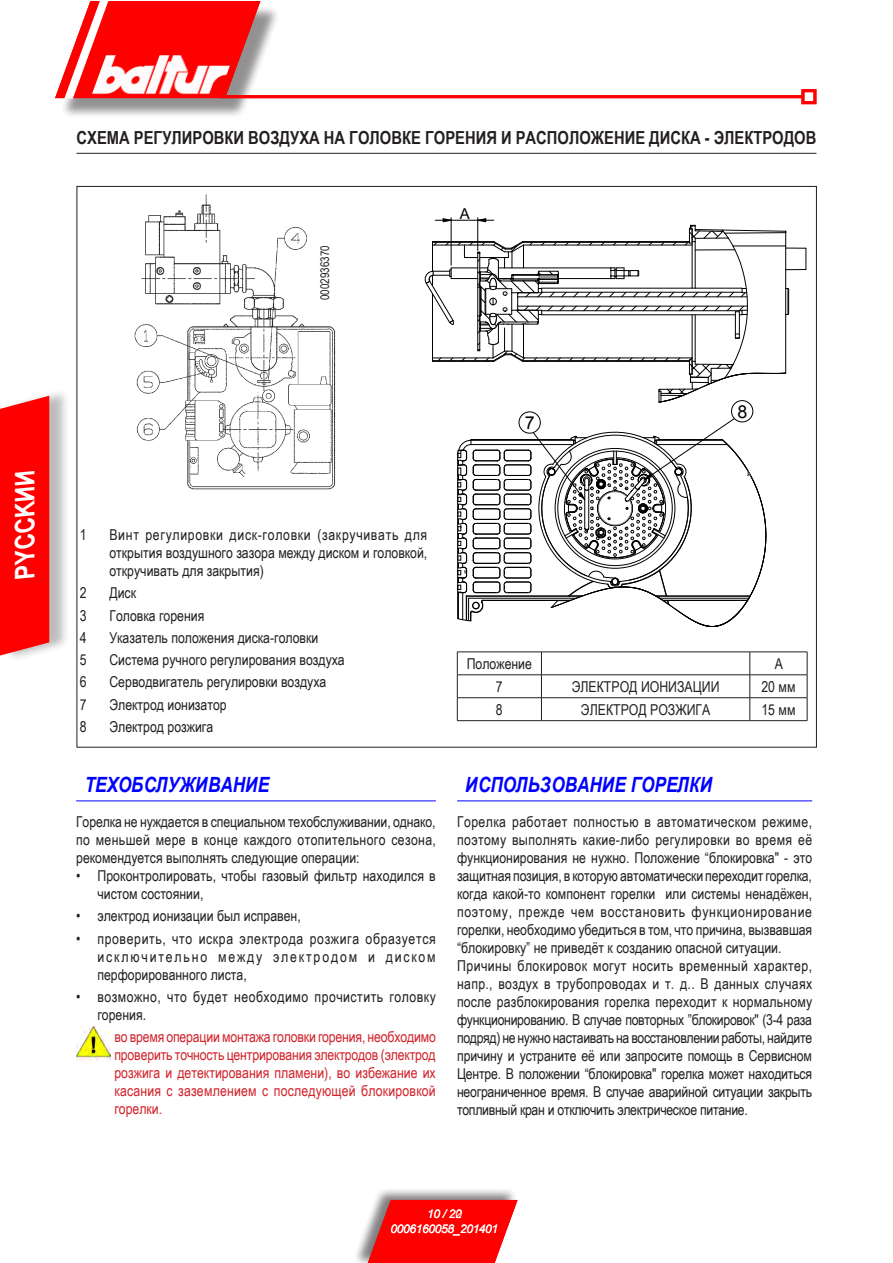
<style>
.page{position:relative;width:893px;height:1263px;background:#fff}
.page>*{position:absolute;margin:0;border:0;box-sizing:border-box;transform-origin:0 0}
.t1{font:italic 700 27px "Arial Narrow";color:#fff}
.t2{font:italic 700 21px "Arial Narrow";color:#00f}
.t3{font:700 18px "Arial Narrow";color:#231f20}
.t4{font:17.85px "Arial";color:#000}
.t5{font:15px/18px "Arial Narrow";color:#231f20;text-align:justify}
.t6{font:15px/18px "Arial Narrow";letter-spacing:.015em;color:#d1232a;text-align:justify}
.t7{font:15px/18px "Arial Narrow";letter-spacing:.035em;color:#231f20}
.t8{font:15px "Arial";color:#000}
.t9{font:italic 12px/15px "Arial";letter-spacing:-.03em;color:#fff;text-align:center}
.t10{font:12px "Arial Narrow";color:#231f20}
</style>
<div class="page">
<div style="left:352px;top:1187px;width:164px;height:76px;background:#231f20;opacity:.35"></div>
<svg style="left:368px;top:1200px;width:150px;height:63px;background:#f82020"></svg>
<div style="left:59px;top:5px;width:220px;height:113px;background:#231f20;opacity:.29"></div>
<hr style="left:221px;top:95px;width:582px;height:3px;background:#f00">
<div style="left:801px;top:89px;width:15px;height:15px;border:3px solid #f00"></div>
<svg style="left:55px;top:1px;width:205px;height:98px"></svg>
<img style="left:134px;top:194px;width:202px;height:296px">
<div style="left:519px;top:412px;width:21px;height:21px;border:1px solid #000;border-radius:50%"></div>
<div style="left:731px;top:400px;width:22px;height:22px;border:1px solid #000;border-radius:50%"></div>
<svg style="left:457px;top:418px;width:310px;height:209px"></svg>
<svg style="left:425px;top:218px;width:382px;height:185px"></svg>
<div style="left:5px;top:387px;width:65px;height:275px;background:#231f20;opacity:.3"></div>
<div style="left:0;top:396px;width:49px;height:259px;background:#f00"></div>
<hr style="left:77px;top:153px;width:739px;height:1px;background:#231f20">
<hr style="left:457px;top:800px;width:355px;height:1px;background:#00f">
<hr style="left:76px;top:800px;width:360px;height:1px;background:#00f">
<img style="left:76px;top:1026px;width:34px;height:34px">
<hr style="left:457px;top:652px;width:84px;height:1px;background:#231f20">
<hr style="left:541px;top:652px;width:209px;height:1px;background:#231f20">
<hr style="left:750px;top:652px;width:57px;height:1px;background:#231f20">
<hr style="left:457px;top:674px;width:84px;height:1px;background:#231f20">
<hr style="left:541px;top:674px;width:209px;height:1px;background:#231f20">
<hr style="left:750px;top:674px;width:57px;height:1px;background:#231f20">
<hr style="left:457px;top:697px;width:84px;height:1px;background:#231f20">
<svg style="left:457px;top:652px;width:1px;height:68px"></svg>
<hr style="left:541px;top:697px;width:209px;height:1px;background:#231f20">
<svg style="left:541px;top:652px;width:1px;height:68px"></svg>
<hr style="left:750px;top:697px;width:57px;height:1px;background:#231f20">
<svg style="left:750px;top:652px;width:1px;height:68px"></svg>
<svg style="left:807px;top:652px;width:1px;height:68px"></svg>
<hr style="left:457px;top:720px;width:84px;height:1px;background:#231f20">
<hr style="left:541px;top:720px;width:209px;height:1px;background:#231f20">
<hr style="left:750px;top:720px;width:57px;height:1px;background:#231f20">
<p class="t3" style="left:77px;top:124px;width:741px">СХЕМА РЕГУЛИРОВКИ ВОЗДУХА НА ГОЛОВКЕ ГОРЕНИЯ И РАСПОЛОЖЕНИЕ ДИСКА - ЭЛЕКТРОДОВ</p>
<p class="t10" style="left:316px;top:300px;width:56px;rotate:-90deg">0002936370</p>
<p class="t8" style="left:460px;top:203px;width:12px">A</p>
<h1 class="t1" style="left:5px;top:578px;width:121px;rotate:-90deg">PYCCKИИ</h1>
<p class="t4" style="left:525px;top:411px;width:11px">7</p>
<p class="t4" style="left:737px;top:400px;width:11px">8</p>
<p class="t5" style="left:80px;top:525px;width:8px">1</p>
<p class="t5" style="left:109px;top:525px;width:319px">Винт регулировки диск-головки (закручивать для открытия воздушного зазора между диском и головкой, откручивать для закрытия)</p>
<p class="t5" style="left:80px;top:583px;width:8px">2</p>
<p class="t5" style="left:109px;top:583px;width:28px">Диск</p>
<p class="t5" style="left:80px;top:606px;width:8px">3</p>
<p class="t5" style="left:109px;top:606px;width:96px">Головка горения</p>
<p class="t5" style="left:80px;top:628px;width:8px">4</p>
<p class="t5" style="left:109px;top:628px;width:210px">Указатель положения диска-головки</p>
<p class="t5" style="left:80px;top:650px;width:8px">5</p>
<p class="t5" style="left:109px;top:650px;width:237px">Система ручного регулирования воздуха</p>
<p class="t5" style="left:80px;top:672px;width:8px">6</p>
<p class="t5" style="left:109px;top:672px;width:218px">Серводвигатель регулировки воздуха</p>
<p class="t5" style="left:80px;top:695px;width:8px">7</p>
<p class="t5" style="left:109px;top:695px;width:119px">Электрод ионизатор</p>
<p class="t5" style="left:80px;top:717px;width:8px">8</p>
<p class="t5" style="left:109px;top:717px;width:105px">Электрод розжига</p>
<h2 class="t2" style="left:85px;top:769px;width:186px">ТЕХОБСЛУЖИВАНИЕ</h2>
<p class="t5" style="left:76px;top:812px;width:361px">Горелка не нуждается в специальном техобслуживании, однако, по меньшей мере в конце каждого отопительного сезона, рекомендуется выполнять следующие операции:</p>
<p class="t5" style="left:97px;top:866px;width:340px;text-indent:-21px">• Проконтролировать, чтобы газовый фильтр находился в чистом состоянии,</p>
<p class="t5" style="left:76px;top:906px;width:226px">• электрод ионизации был исправен,</p>
<p class="t5" style="left:97px;top:929px;width:340px;text-indent:-21px">• проверить, что искра электрода розжига образуется исключительно между электродом и диском перфорированного листа,</p>
<p class="t7" style="left:97px;top:987px;width:340px;text-indent:-21px">• возможно, что будет необходимо прочистить головку горения.</p>
<p class="t6" style="left:114px;top:1027px;width:323px">во время операции монтажа головки горения, необходимо проверить точность центрирования электродов (электрод розжига и детектирования пламени), во избежание их касания с заземлением с последующей блокировкой горелки.</p>
<p class="t5" style="left:467px;top:654px;width:67px">Положение</p>
<p class="t5" style="left:775px;top:654px;width:10px">A</p>
<p class="t5" style="left:496px;top:677px;width:8px">7</p>
<p class="t5" style="left:572px;top:677px;width:149px">ЭЛЕКТРОД ИОНИЗАЦИИ</p>
<p class="t5" style="left:761px;top:677px;width:36px">20 мм</p>
<p class="t5" style="left:496px;top:700px;width:8px">8</p>
<p class="t5" style="left:581px;top:700px;width:131px">ЭЛЕКТРОД РОЗЖИГА</p>
<p class="t5" style="left:761px;top:700px;width:36px">15 мм</p>
<h2 class="t2" style="left:466px;top:769px;width:248px">ИСПОЛЬЗОВАНИЕ ГОРЕЛКИ</h2>
<p class="t5" style="left:457px;top:812px;width:357px;text-align:left">Горелка работает полностью в автоматическом режиме, поэтому выполнять какие-либо регулировки во время её функционирования не нужно. Положение “блокировка" - это защитная позиция, в которую автоматически переходит горелка, когда какой-то компонент горелки или системы ненадёжен, поэтому, прежде чем восстановить функционирование горелки, необходимо убедиться в том, что причина, вызвавшая “блокировку” не приведёт к созданию опасной ситуации.<br>Причины блокировок могут носить временный характер, напр., воздух в трубопроводах и т. д.. В данных случаях после разблокирования горелка переходит к нормальному функционированию. В случае повторных ”блокировок" (3-4 раза подряд) не нужно настаивать на восстановлении работы, найдите причину и устраните её или запросите помощь в Сервисном Центре. В положении “блокировка" горелка может находиться неограниченное время. В случае аварийной ситуации закрыть топливный кран и отключить электрическое питание.</p>
<p class="t9" style="left:391px;top:1206px;width:109px">10 / 22<br>0006160056_201401</p>
<p class="t9" style="left:455px;top:1206px;width:8px">0</p>
<p class="t9" style="left:447px;top:1221px;width:8px">3</p>
</div>
